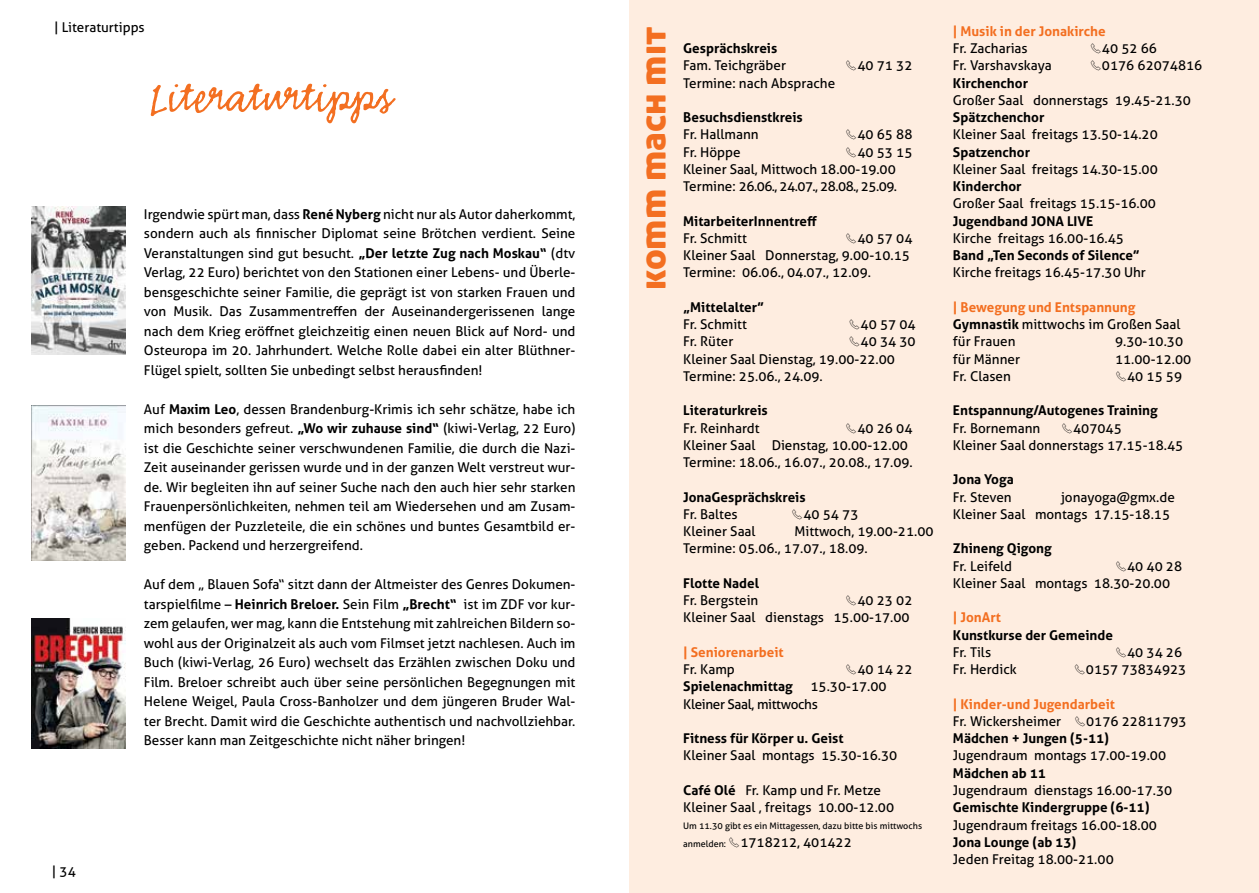
<style>
.page{position:relative;width:1259px;height:893px;background:#fff}
.page>*{position:absolute;margin:0;border:0;box-sizing:border-box;transform-origin:0 0}
.t1{font:36px "Aller Display";color:#f36f21}
.t2{font:13.5px/19.5px "Aller";color:#000}
.t3{font:700 13.5px "Aller";color:#000}
.t4{font:700 13.5px "Aller";color:#f36f21}
.t5{font:13.5px/17.2px "Aller";letter-spacing:-.025em;color:#000}
.t6{font:9px "Aller";color:#000}
.s1{font-weight:700}
.s2{font-size:9px}
.s3{font-weight:700;color:#f36f21}
</style>
<div class="page">
<div style="left:629px;top:0;width:630px;height:893px;background:#feede0"></div>
<svg style="left:151px;top:84px;width:245px;height:39px"></svg>
<img style="left:31px;top:405px;width:95px;height:155px">
<img style="left:31px;top:619px;width:95px;height:129px">
<img style="left:31px;top:206px;width:95px;height:149px">
<p class="t2" style="left:54px;top:18px;width:92px">| Literaturtipps</p>
<p class="t2" style="left:52px;top:861px;width:25px">| 34</p>
<p class="t2" style="left:144px;top:204px;width:433px;text-align:justify">Irgendwie spürt man, dass <span class="s1">René Nyberg</span> nicht nur als Autor daherkommt, sondern auch als finnischer Diplomat seine Brötchen verdient. Seine Veranstaltungen sind gut besucht. <span class="s1">„Der letzte Zug nach Moskau“</span> (dtv Verlag, 22 Euro) berichtet von den Stationen einer Lebens- und Überle&shy;bensgeschichte seiner Familie, die geprägt ist von starken Frauen und von Musik. Das Zusammentreffen der Auseinandergerissenen lange nach dem Krieg eröffnet gleichzeitig einen neuen Blick auf Nord- und Osteuropa im 20. Jahrhundert. Welche Rolle dabei ein alter Blüthner-Flügel spielt, sollten Sie unbedingt selbst herausfinden!</p>
<p class="t2" style="left:144px;top:399px;width:433px;text-align:justify">Auf <span class="s1">Maxim Leo</span>, dessen Brandenburg-Krimis ich sehr schätze, habe ich mich besonders gefreut. <span class="s1">„Wo wir zuhause sind“</span> (kiwi-Verlag, 22 Euro) ist die Geschichte seiner verschwundenen Familie, die durch die Nazi-Zeit auseinander gerissen wurde und in der ganzen Welt verstreut wur&shy;de. Wir begleiten ihn auf seiner Suche nach den auch hier sehr starken Frauenpersönlichkeiten, nehmen teil am Wiedersehen und am Zusam&shy;menfügen der Puzzleteile, die ein schönes und buntes Gesamtbild er&shy;geben. Packend und herzergreifend.</p>
<p class="t2" style="left:144px;top:575px;width:433px;text-align:justify">Auf dem „ Blauen Sofa“ sitzt dann der Altmeister des Genres Dokumen&shy;tarspielfilme – <span class="s1">Heinrich Breloer.</span> Sein Film <span class="s1">„Brecht“</span> ist im ZDF vor kur&shy;zem gelaufen, wer mag, kann die Entstehung mit zahlreichen Bildern so&shy;wohl aus der Originalzeit als auch vom Filmset jetzt nachlesen. Auch im Buch (kiwi-Verlag, 26 Euro) wechselt das Erzählen zwischen Doku und Film. Breloer schreibt auch über seine persönlichen Begegnungen mit Helene Weigel, Paula Cross-Banholzer und dem jüngeren Bruder Wal&shy;ter Brecht. Damit wird die Geschichte authentisch und nachvollziehbar.<br>Besser kann man Zeitgeschichte nicht näher bringen!</p>
<h1 class="t1" style="left:629px;top:290px;width:265px;rotate:-90deg">komm mach mit</h1>
<p class="t3" style="left:683px;top:40px;width:96px">Gesprächskreis</p>
<p class="t2" style="left:683px;top:56px;width:104px">Fam. Teichgräber</p>
<p class="t2" style="left:845px;top:56px;width:69px">✓40 71 32</p>
<p class="t2" style="left:683px;top:73px;width:153px">Termine: nach Absprache</p>
<p class="t3" style="left:683px;top:109px;width:121px">Besuchsdienstkreis</p>
<p class="t2" style="left:683px;top:125px;width:77px">Fr. Hallmann</p>
<p class="t2" style="left:845px;top:125px;width:69px">✓40 65 88</p>
<p class="t2" style="left:683px;top:142px;width:59px">Fr. Höppe</p>
<p class="t2" style="left:683px;top:143px;width:231px;line-height:17.2px;text-indent:162px">✓40 53 15<br>Kleiner Saal, Mittwoch 18.00-19.00<br>Termine: 26.06., 24.07., 28.08., 25.09.</p>
<p class="t3" style="left:683px;top:212px;width:135px">MitarbeiterInnentreff</p>
<p class="t2" style="left:683px;top:228px;width:65px">Fr. Schmitt</p>
<p class="t2" style="left:683px;top:229px;width:231px;line-height:17.2px;text-indent:162px">✓40 57 04<br>Kleiner Saal Donnerstag, 9.00-10.15<br>Termine: 06.06., 04.07., 12.09.</p>
<p class="t3" style="left:683px;top:299px;width:83px">„Mittelalter”</p>
<p class="t2" style="left:683px;top:315px;width:65px">Fr. Schmitt</p>
<p class="t2" style="left:848px;top:315px;width:69px">✓40 57 04</p>
<p class="t2" style="left:683px;top:332px;width:52px">Fr. Rüter</p>
<p class="t2" style="left:683px;top:333px;width:234px;line-height:17.2px;text-indent:165px">✓40 34 30<br>Kleiner Saal Dienstag, 19.00-22.00<br>Termine: 25.06., 24.09.</p>
<p class="t3" style="left:683px;top:402px;width:86px">Literaturkreis</p>
<p class="t2" style="left:683px;top:418px;width:78px">Fr. Reinhardt</p>
<p class="t2" style="left:683px;top:419px;width:231px;line-height:17.2px;text-indent:162px">✓40 26 04<br>Kleiner Saal Dienstag, 10.00-12.00<br>Termine: 18.06., 16.07., 20.08., 17.09.</p>
<p class="t3" style="left:683px;top:489px;width:124px">JonaGesprächskreis</p>
<p class="t2" style="left:683px;top:504px;width:56px">Fr. Baltes</p>
<p class="t2" style="left:791px;top:504px;width:69px">✓40 54 73</p>
<p class="t2" style="left:683px;top:522px;width:74px">Kleiner Saal</p>
<p class="t2" style="left:683px;top:523px;width:252px;line-height:17.2px;text-indent:111px">Mittwoch, 19.00-21.00<br>Termine: 05.06., 17.07., 18.09.</p>
<p class="t3" style="left:683px;top:575px;width:77px">Flotte Nadel</p>
<p class="t2" style="left:683px;top:591px;width:77px">Fr. Bergstein</p>
<p class="t2" style="left:683px;top:592px;width:231px;line-height:17.2px;text-align:right">✓40 23 02<br>Kleiner Saal dienstags 15.00-17.00</p>
<p class="t4" style="left:683px;top:644px;width:102px">| Seniorenarbeit</p>
<p class="t2" style="left:683px;top:660px;width:53px">Fr. Kamp</p>
<p class="t2" style="left:845px;top:660px;width:69px">✓40 14 22</p>
<p class="t3" style="left:683px;top:678px;width:111px">Spielenachmittag</p>
<p class="t5" style="left:683px;top:678px;width:205px;text-indent:127px">15.30-17.00<br>Kleiner Saal, mittwochs</p>
<p class="t3" style="left:683px;top:730px;width:162px">Fitness für Körper u. Geist</p>
<p class="t2" style="left:683px;top:746px;width:215px">Kleiner Saal montags 15.30-16.30</p>
<p class="t2" style="left:683px;top:781px;width:212px;line-height:17.2px"><span class="s1">Café Olé</span> Fr. Kamp und Fr. Metze<br>Kleiner Saal , freitags 10.00-12.00</p>
<p class="t6" style="left:683px;top:821px;width:240px">Um 11.30 gibt es ein Mittagessen, dazu bitte bis mittwochs</p>
<p class="t2" style="left:683px;top:832px;width:170px"><span class="s2">anmelden:</span> ✓1718212, 401422</p>
<p class="t4" style="left:953px;top:23px;width:154px">| Musik in der Jonakirche</p>
<p class="t2" style="left:953px;top:38px;width:76px">Fr. Zacharias</p>
<p class="t2" style="left:1089px;top:38px;width:69px">✓40 52 66</p>
<p class="t2" style="left:953px;top:56px;width:100px">Fr. Varshavskaya</p>
<p class="t2" style="left:1089px;top:56px;width:114px">✓0176 62074816</p>
<p class="t3" style="left:953px;top:74px;width:77px">Kirchenchor</p>
<p class="t2" style="left:953px;top:90px;width:240px">Großer Saal donnerstags 19.45-21.30</p>
<p class="t3" style="left:953px;top:109px;width:93px">Spätzchenchor</p>
<p class="t2" style="left:953px;top:125px;width:206px">Kleiner Saal freitags 13.50-14.20</p>
<p class="t3" style="left:953px;top:143px;width:79px">Spatzenchor</p>
<p class="t2" style="left:953px;top:159px;width:206px">Kleiner Saal freitags 14.30-15.00</p>
<p class="t3" style="left:953px;top:178px;width:70px">Kinderchor</p>
<p class="t2" style="left:953px;top:194px;width:204px">Großer Saal freitags 15.15-16.00</p>
<p class="t3" style="left:953px;top:212px;width:142px">Jugendband JONA LIVE</p>
<p class="t2" style="left:953px;top:228px;width:172px">Kirche freitags 16.00-16.45</p>
<p class="t3" style="left:953px;top:247px;width:188px">Band „Ten Seconds of Silence”</p>
<p class="t2" style="left:953px;top:263px;width:194px">Kirche freitags 16.45-17.30 Uhr</p>
<p class="t2" style="left:953px;top:298px;width:229px;line-height:17.2px"><span class="s3">| Bewegung und Entspannung<br></span><span class="s1">Gymnastik</span> mittwochs im Großen Saal für Frauen</p>
<p class="t2" style="left:1115px;top:332px;width:70px">9.30-10.30</p>
<p class="t2" style="left:953px;top:349px;width:69px">für Männer</p>
<p class="t2" style="left:1115px;top:349px;width:78px">11.00-12.00</p>
<p class="t2" style="left:953px;top:366px;width:59px">Fr. Clasen</p>
<p class="t2" style="left:1115px;top:366px;width:69px">✓40 15 59</p>
<p class="t3" style="left:953px;top:402px;width:206px">Entspannung/Autogenes Training</p>
<p class="t2" style="left:953px;top:418px;width:89px">Fr. Bornemann</p>
<p class="t2" style="left:953px;top:419px;width:232px;line-height:17.2px;text-indent:108px">✓407045<br>Kleiner Saal donnerstags 17.15-18.45</p>
<p class="t3" style="left:953px;top:471px;width:62px">Jona Yoga</p>
<p class="t2" style="left:953px;top:487px;width:60px">Fr. Steven</p>
<p class="t2" style="left:953px;top:488px;width:223px;line-height:17.2px;text-indent:108px">jonayoga@gmx.de<br>Kleiner Saal montags 17.15-18.15</p>
<p class="t3" style="left:953px;top:540px;width:100px">Zhineng Qigong</p>
<p class="t2" style="left:953px;top:556px;width:61px">Fr. Leifeld</p>
<p class="t2" style="left:953px;top:557px;width:231px;line-height:17.2px;text-indent:162px">✓40 40 28<br>Kleiner Saal montags 18.30-20.00</p>
<p class="t4" style="left:953px;top:609px;width:50px">| JonArt</p>
<p class="t3" style="left:953px;top:627px;width:161px">Kunstkurse der Gemeinde</p>
<p class="t2" style="left:953px;top:642px;width:40px">Fr. Tils</p>
<p class="t2" style="left:1115px;top:642px;width:69px">✓40 34 26</p>
<p class="t2" style="left:953px;top:660px;width:65px">Fr. Herdick</p>
<p class="t2" style="left:1073px;top:660px;width:114px">✓0157 73834923</p>
<p class="t2" style="left:953px;top:695px;width:235px;line-height:17.2px"><span class="s3">| Kinder-und Jugendarbeit<br></span>Fr. Wickersheimer ✓0176 22811793<br><span class="s1">Mädchen + Jungen (5-11)</span></p>
<p class="t2" style="left:953px;top:746px;width:215px">Jugendraum montags 17.00-19.00</p>
<p class="t3" style="left:953px;top:765px;width:95px">Mädchen ab 11</p>
<p class="t2" style="left:953px;top:780px;width:221px">Jugendraum dienstags 16.00-17.30</p>
<p class="t3" style="left:953px;top:799px;width:198px">Gemischte Kindergruppe (6-11)</p>
<p class="t2" style="left:953px;top:815px;width:205px">Jugendraum freitags 16.00-18.00</p>
<p class="t3" style="left:953px;top:834px;width:125px">Jona Lounge (ab 13)</p>
<p class="t2" style="left:953px;top:849px;width:162px">Jeden Freitag 18.00-21.00</p>
</div>
